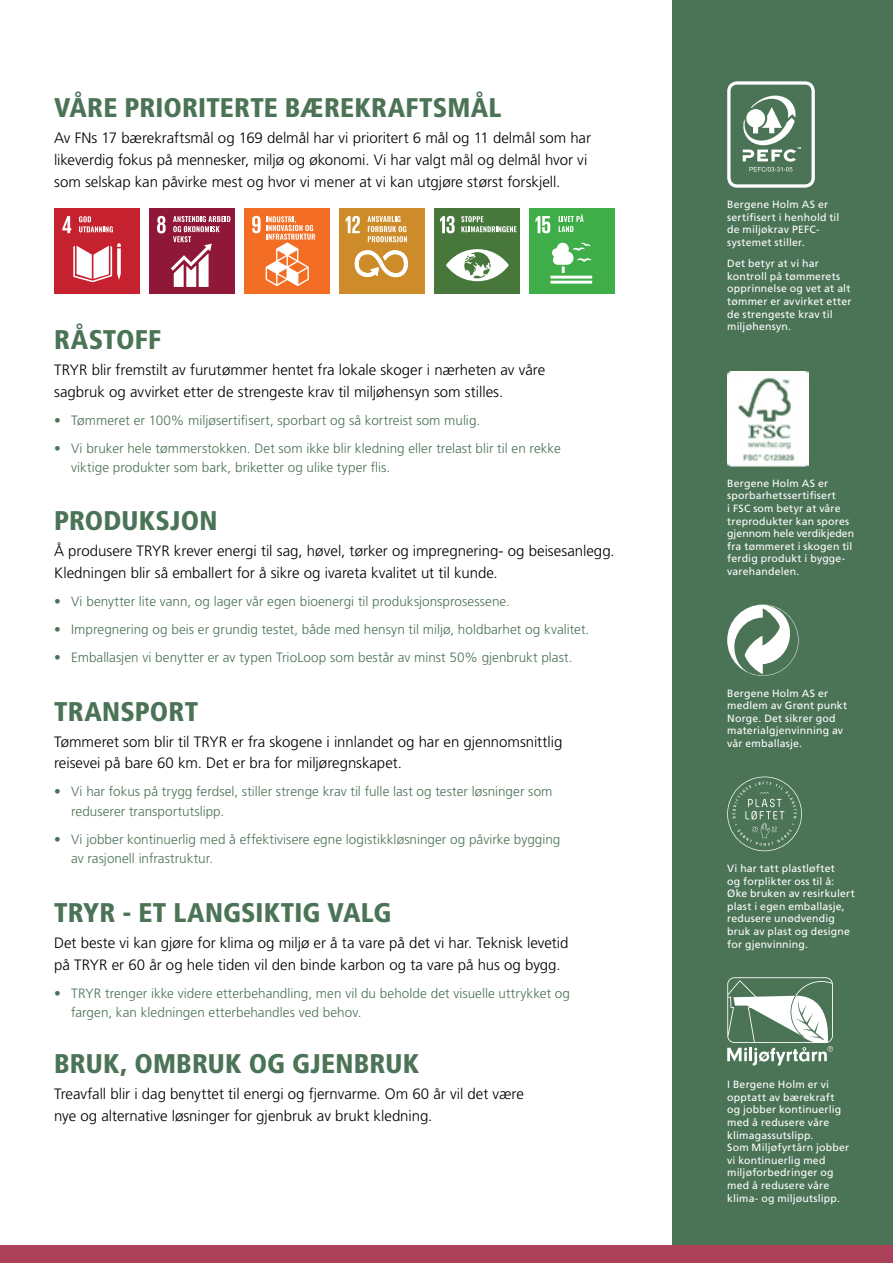
<style>
.page{position:relative;width:893px;height:1263px;background:#fff}
.page>*{position:absolute;margin:0;border:0;box-sizing:border-box;transform-origin:0 0}
.t1{font:900 condensed 27px "Frutiger LT Std";letter-spacing:.005em;color:#4b7356}
.t2{font:300 15px/21.8px "Frutiger LT Std";color:#000}
.t3{font:300 13.5px/19.5px "Frutiger LT Std";letter-spacing:.005em;color:#4b7356}
.t4{font:10.5px/12.6px "Frutiger LT Std";letter-spacing:.02em;color:#fff}
</style>
<div class="page">
<div style="left:672px;top:0;width:221px;height:1263px;background:#4b7356"></div>
<div style="left:244px;top:209px;width:85px;height:85px;background:#f36e24"></div>
<svg style="left:252px;top:216px;width:63px;height:70px"></svg>
<div style="left:339px;top:209px;width:85px;height:85px;background:#cd8b2a"></div>
<svg style="left:346px;top:216px;width:14px;height:17px"></svg>
<svg style="left:355px;top:250px;width:53px;height:28px"></svg>
<svg style="left:367px;top:216px;width:40px;height:26px"></svg>
<div style="left:434px;top:209px;width:85px;height:85px;background:#48773c"></div>
<svg style="left:440px;top:216px;width:15px;height:17px"></svg>
<svg style="left:446px;top:249px;width:63px;height:32px"></svg>
<svg style="left:461px;top:216px;width:56px;height:16px"></svg>
<div style="left:529px;top:209px;width:85px;height:85px;background:#3fae49"></div>
<svg style="left:535px;top:216px;width:15px;height:17px"></svg>
<hr style="left:550px;top:276px;width:42px;height:3px;background:#fff">
<hr style="left:550px;top:281px;width:42px;height:3px;background:#fff">
<svg style="left:552px;top:243px;width:39px;height:30px"></svg>
<svg style="left:559px;top:214px;width:25px;height:18px"></svg>
<div style="left:149px;top:209px;width:85px;height:85px;background:#8f1838"></div>
<svg style="left:157px;top:216px;width:73px;height:71px"></svg>
<div style="left:54px;top:209px;width:85px;height:85px;background:#c5212e"></div>
<svg style="left:62px;top:216px;width:9px;height:17px"></svg>
<svg style="left:73px;top:243px;width:48px;height:39px"></svg>
<svg style="left:79px;top:216px;width:34px;height:16px"></svg>
<svg style="left:727px;top:81px;width:88px;height:107px"></svg>
<svg style="left:727px;top:605px;width:72px;height:71px"></svg>
<svg style="left:727px;top:977px;width:106px;height:88px"></svg>
<svg style="left:727px;top:776px;width:75px;height:75px"></svg>
<div style="left:0;top:1245px;width:893px;height:18px;background:#ac4058"></div>
<img style="left:727px;top:371px;width:81px;height:95px">
<h1 class="t1" style="left:54px;top:92px;width:449px">VÅRE PRIORITERTE BÆREKRAFTSMÅL</h1>
<p class="t2" style="left:54px;top:127px;width:538px">Av FNs 17 bærekraftsmål og 169 delmål har vi prioritert 6 mål og 11 delmål som har likeverdig fokus på mennesker, miljø og økonomi. Vi har valgt mål og delmål hvor vi som selskap kan påvirke mest og hvor vi mener at vi kan utgjøre størst forskjell.</p>
<h1 class="t1" style="left:54px;top:323px;width:108px">RÅSTOFF</h1>
<p class="t2" style="left:54px;top:359px;width:493px">TRYR blir fremstilt av furutømmer hentet fra lokale skoger i nærheten av våre sagbruk og avvirket etter de strengeste krav til miljøhensyn som stilles.</p>
<p class="t3" style="left:54px;top:410px;width:428px">• Tømmeret er 100% miljøsertifisert, sporbart og så kortreist som mulig.</p>
<p class="t3" style="left:71px;top:438px;width:491px;text-indent:-17px">• Vi bruker hele tømmerstokken. Det som ikke blir kledning eller trelast blir til en rekke viktige produkter som bark, briketter og ulike typer flis.</p>
<h1 class="t1" style="left:54px;top:505px;width:165px">PRODUKSJON</h1>
<p class="t2" style="left:54px;top:541px;width:562px">Å produsere TRYR krever energi til sag, høvel, tørker og impregnering- og beisesanlegg.<br>Kledningen blir så emballert for å sikre og ivareta kvalitet ut til kunde.</p>
<p class="t3" style="left:54px;top:592px;width:457px">• Vi benytter lite vann, og lager vår egen bioenergi til produksjonsprosessene.</p>
<p class="t3" style="left:54px;top:620px;width:537px">• Impregnering og beis er grundig testet, både med hensyn til miljø, holdbarhet og kvalitet.</p>
<p class="t3" style="left:54px;top:648px;width:520px">• Emballasjen vi benytter er av typen TrioLoop som består av minst 50% gjenbrukt plast.</p>
<h1 class="t1" style="left:54px;top:695px;width:146px">TRANSPORT</h1>
<p class="t2" style="left:54px;top:731px;width:510px">Tømmeret som blir til TRYR er fra skogene i innlandet og har en gjennomsnittlig reisevei på bare 60 km. Det er bra for miljøregnskapet.</p>
<p class="t3" style="left:71px;top:782px;width:483px;text-indent:-17px">• Vi har fokus på trygg ferdsel, stiller strenge krav til fulle last og tester løsninger som reduserer transportutslipp.</p>
<p class="t3" style="left:71px;top:830px;width:491px;text-indent:-17px">• Vi jobber kontinuerlig med å effektivisere egne logistikkløsninger og påvirke bygging av rasjonell infrastruktur.</p>
<h1 class="t1" style="left:54px;top:896px;width:339px">TRYR - ET LANGSIKTIG VALG</h1>
<p class="t2" style="left:54px;top:932px;width:516px">Det beste vi kan gjøre for klima og miljø er å ta vare på det vi har. Teknisk levetid på TRYR er 60 år og hele tiden vil den binde karbon og ta vare på hus og bygg.</p>
<p class="t3" style="left:71px;top:983px;width:500px;text-indent:-17px">• TRYR trenger ikke videre etterbehandling, men vil du beholde det visuelle uttrykket og fargen, kan kledningen etterbehandles ved behov.</p>
<h1 class="t1" style="left:54px;top:1047px;width:367px">BRUK, OMBRUK OG GJENBRUK</h1>
<p class="t2" style="left:54px;top:1083px;width:471px">Treavfall blir i dag benyttet til energi og fjernvarme. Om 60 år vil det være nye og alternative løsninger for gjenbruk av brukt kledning.</p>
<p class="t4" style="left:727px;top:198px;width:114px">Bergene Holm AS er sertifisert i henhold til de miljøkrav PEFC&shy;systemet stiller.</p>
<p class="t4" style="left:727px;top:257px;width:126px">Det betyr at vi har kontroll på tømmerets opprinnelse og vet at alt tømmer er avvirket etter de strengeste krav til miljøhensyn.</p>
<p class="t4" style="left:727px;top:477px;width:128px">Bergene Holm AS er sporbarhetssertifisert<br>i FSC som betyr at våre treprodukter kan spores gjennom hele verdikjeden fra tømmeret i skogen til ferdig produkt i bygge&shy;varehandelen.</p>
<p class="t4" style="left:727px;top:687px;width:122px">Bergene Holm AS er medlem av Grønt punkt<br>Norge. Det sikrer god materialgjenvinning av vår emballasje.</p>
<p class="t4" style="left:727px;top:862px;width:129px">Vi har tatt plastløftet<br>og forplikter oss til å:<br>Øke bruken av resirkulert plast i egen emballasje, redusere unødvendig bruk av plast og designe for gjenvinning.</p>
<p class="t4" style="left:727px;top:1078px;width:123px">I Bergene Holm er vi opptatt av bærekraft og jobber kontinuerlig med å redusere våre klimagassutslipp.<br>Som Miljøfyrtårn jobber vi kontinuerlig med miljøforbedringer og med å redusere våre klima- og miljøutslipp.</p>
</div>
